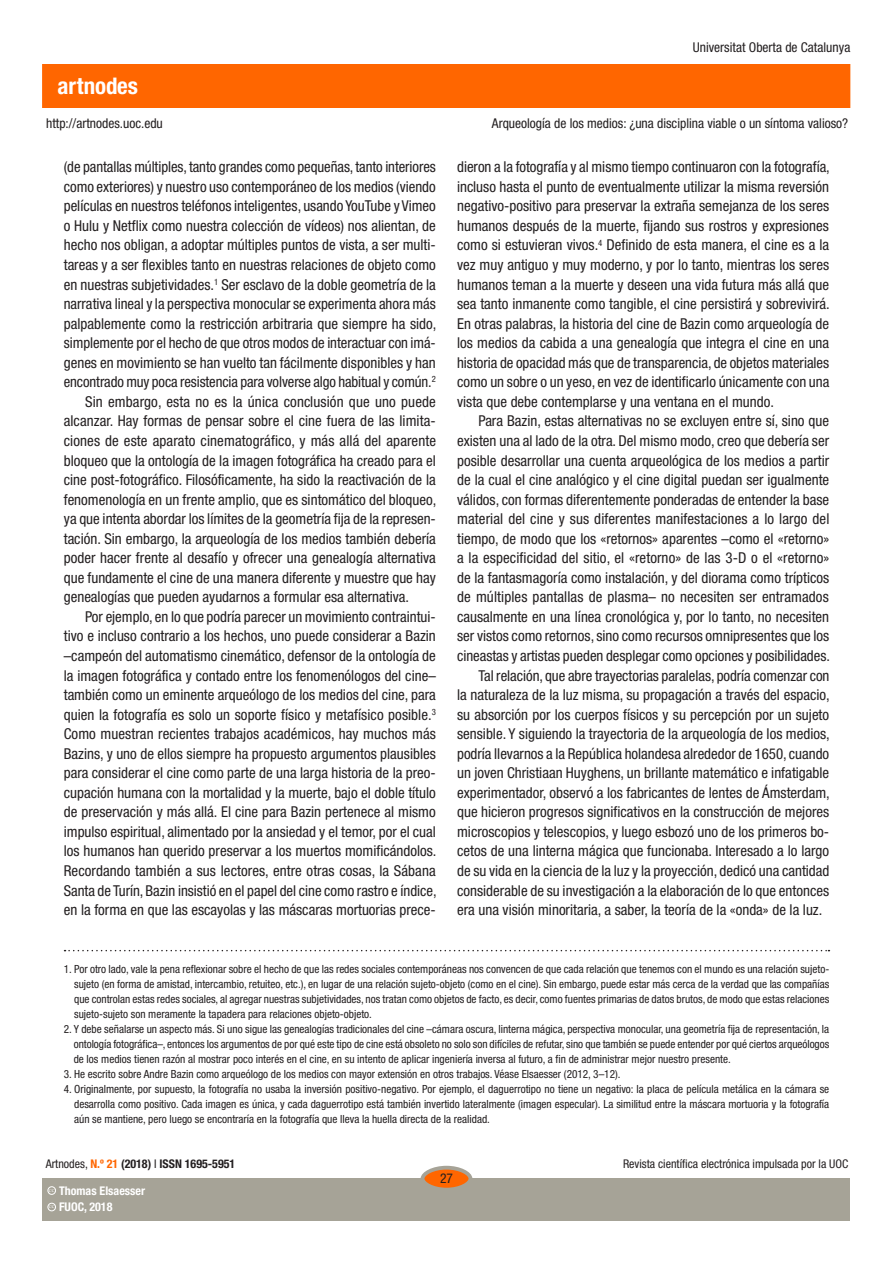
<style>
.page{position:relative;width:893px;height:1263px;background:#fff}
.page>*{position:absolute;margin:0;border:0;box-sizing:border-box;transform-origin:0 0}
.t1{font:700 condensed 22.95px "Helvetica Neue LT Std";color:#fff}
.text_general{font:condensed 15px/19.5px "Helvetica Neue LT Std";color:#231f20;text-align:justify}
.text_general_primerp{font:condensed 15px/19.5px "Helvetica Neue LT Std";letter-spacing:-.005em;color:#231f20;text-align:justify}
.t2{font:condensed 13.5px "Helvetica Neue LT Std";color:#231f20}
.t3{font:condensed 12px "Helvetica Neue LT Std";color:#231f20}
.t4{font:700 condensed 12px "Helvetica Neue LT Std";color:#231f20}
.t5{font:700 condensed 12px "Helvetica Neue LT Std";color:#fff}
._05_NOTASRESTO{font:condensed 11.25px/15px "Helvetica Neue LT Std";color:#231f20;text-align:justify}
._04_NOTAS1{font:condensed 11.25px/15px "Helvetica Neue LT Std";color:#231f20;text-align:justify}
.t6{font:600 3.9px "Adobe Caslon Pro";color:#fff}
.s1{font-weight:400}
.s2{color:#f60}
</style>
<div class="page">
<div style="left:43px;top:65px;width:807px;height:42px;background:#f60"></div>
<div style="left:43px;top:1178px;width:807px;height:42px;background:#a6a397"></div>
<div style="left:422px;top:1168px;width:48px;height:21px;background:#f60;border-radius:50%"></div>
<div style="left:421px;top:1166px;width:51px;height:25px;border:4px solid #a6a397;border-radius:50%"></div>
<div style="left:48px;top:1203px;width:8px;height:8px;border:1px solid #fff;border-radius:50%"></div>
<div style="left:48px;top:1186px;width:8px;height:8px;border:1px solid #fff;border-radius:50%"></div>
<svg style="left:65px;top:950px;width:764px;height:1px"></svg>
<h1 class="t1" style="left:58px;top:72px;width:82px">artnodes</h1>
<p class="t2" style="left:46px;top:115px;width:118px">http://artnodes.uoc.edu</p>
<p class="text_general_primerp" style="left:64px;top:157px;width:374px">(de pantallas múltiples, tanto grandes como pequeñas, tanto interiores como exteriores) y nuestro uso contemporáneo de los medios (viendo películas en nuestros teléfonos inteligentes, usando YouTube y Vimeo o Hulu y Netflix como nuestra colección de vídeos) nos alientan, de hecho nos obligan, a adoptar múltiples puntos de vista, a ser multi&shy;tareas y a ser flexibles tanto en nuestras relaciones de objeto como en nuestras subjetividades.<sup>1</sup> Ser esclavo de la doble geometría de la narrativa lineal y la perspectiva monocular se experimenta ahora más palpablemente como la restricción arbitraria que siempre ha sido, simplemente por el hecho de que otros modos de interactuar con imá&shy;genes en movimiento se han vuelto tan fácilmente disponibles y han encontrado muy poca resistencia para volverse algo habitual y común.<sup>2</sup></p>
<p class="text_general" style="left:64px;top:392px;width:374px;text-indent:21px">Sin embargo, esta no es la única conclusión que uno puede alcanzar. Hay formas de pensar sobre el cine fuera de las limita&shy;ciones de este aparato cinematográfico, y más allá del aparente bloqueo que la ontología de la imagen fotográfica ha creado para el cine post-fotográfico. Filosóficamente, ha sido la reactivación de la fenomenología en un frente amplio, que es sintomático del bloqueo, ya que intenta abordar los límites de la geometría fija de la represen&shy;tación. Sin embargo, la arqueología de los medios también debería poder hacer frente al desafío y ofrecer una genealogía alternativa que fundamente el cine de una manera diferente y muestre que hay genealogías que pueden ayudarnos a formular esa alternativa.</p>
<p class="text_general" style="left:64px;top:607px;width:374px;text-indent:21px">Por ejemplo, en lo que podría parecer un movimiento contraintui&shy;tivo e incluso contrario a los hechos, uno puede considerar a Bazin –campeón del automatismo cinemático, defensor de la ontología de la imagen fotográfica y contado entre los fenomenólogos del cine– también como un eminente arqueólogo de los medios del cine, para quien la fotografía es solo un soporte físico y metafísico posible.<sup>3<br></sup>Como muestran recientes trabajos académicos, hay muchos más Bazins, y uno de ellos siempre ha propuesto argumentos plausibles para considerar el cine como parte de una larga historia de la preo&shy;cupación humana con la mortalidad y la muerte, bajo el doble título de preservación y más allá. El cine para Bazin pertenece al mismo impulso espiritual, alimentado por la ansiedad y el temor, por el cual los humanos han querido preservar a los muertos momificándolos.<br>Recordando también a sus lectores, entre otras cosas, la Sábana Santa de Turín, Bazin insistió en el papel del cine como rastro e índice, en la forma en que las escayolas y las máscaras mortuorias prece-</p>
<p class="t2" style="left:693px;top:40px;width:159px">Universitat Oberta de Catalunya</p>
<p class="t2" style="left:492px;top:115px;width:358px">Arqueología de los medios: ¿una disciplina viable o un síntoma valioso?</p>
<p class="text_general" style="left:457px;top:157px;width:374px">dieron a la fotografía y al mismo tiempo continuaron con la fotografía, incluso hasta el punto de eventualmente utilizar la misma reversión negativo-positivo para preservar la extraña semejanza de los seres humanos después de la muerte, fijando sus rostros y expresiones como si estuvieran vivos.<sup>4</sup> Definido de esta manera, el cine es a la vez muy antiguo y muy moderno, y por lo tanto, mientras los seres humanos teman a la muerte y deseen una vida futura más allá que sea tanto inmanente como tangible, el cine persistirá y sobrevivirá.<br>En otras palabras, la historia del cine de Bazin como arqueología de los medios da cabida a una genealogía que integra el cine en una historia de opacidad más que de transparencia, de objetos materiales como un sobre o un yeso, en vez de identificarlo únicamente con una vista que debe contemplarse y una ventana en el mundo.</p>
<p class="text_general" style="left:457px;top:411px;width:374px;text-indent:21px">Para Bazin, estas alternativas no se excluyen entre sí, sino que existen una al lado de la otra. Del mismo modo, creo que debería ser posible desarrollar una cuenta arqueológica de los medios a partir de la cual el cine analógico y el cine digital puedan ser igualmente válidos, con formas diferentemente ponderadas de entender la base material del cine y sus diferentes manifestaciones a lo largo del tiempo, de modo que los «retornos» aparentes –como el «retorno» a la especificidad del sitio, el «retorno» de las 3-D o el «retorno» de la fantasmagoría como instalación, y del diorama como trípticos de múltiples pantallas de plasma– no necesiten ser entramados causalmente en una línea cronológica y, por lo tanto, no necesiten ser vistos como retornos, sino como recursos omnipresentes que los cineastas y artistas pueden desplegar como opciones y posibilidades.</p>
<p class="text_general" style="left:457px;top:665px;width:374px;text-indent:21px">Tal relación, que abre trayectorias paralelas, podría comenzar con la naturaleza de la luz misma, su propagación a través del espacio, su absorción por los cuerpos físicos y su percepción por un sujeto sensible. Y siguiendo la trayectoria de la arqueología de los medios, podría llevarnos a la República holandesa alrededor de 1650, cuando un joven Christiaan Huyghens, un brillante matemático e infatigable experimentador, observó a los fabricantes de lentes de Ámsterdam, que hicieron progresos significativos en la construcción de mejores microscopios y telescopios, y luego esbozó uno de los primeros bo&shy;cetos de una linterna mágica que funcionaba. Interesado a lo largo de su vida en la ciencia de la luz y la proyección, dedicó una cantidad considerable de su investigación a la elaboración de lo que entonces era una visión minoritaria, a saber, la teoría de la «onda» de la luz.</p>
<p class="_04_NOTAS1" style="left:74px;top:961px;width:757px;text-indent:-10px">1. Por otro lado, vale la pena reflexionar sobre el hecho de que las redes sociales contemporáneas nos convencen de que cada relación que tenemos con el mundo es una relación sujeto&shy;sujeto (en forma de amistad, intercambio, retuiteo, etc.), en lugar de una relación sujeto-objeto (como en el cine). Sin embargo, puede estar más cerca de la verdad que las compañías que controlan estas redes sociales, al agregar nuestras subjetividades, nos tratan como objetos de facto, es decir, como fuentes primarias de datos brutos, de modo que estas relaciones sujeto-sujeto son meramente la tapadera para relaciones objeto-objeto.</p>
<p class="_05_NOTASRESTO" style="left:74px;top:1021px;width:757px;text-indent:-10px">2. Y debe señalarse un aspecto más. Si uno sigue las genealogías tradicionales del cine –cámara oscura, linterna mágica, perspectiva monocular, una geometría fija de representación, la ontología fotográfica–, entonces los argumentos de por qué este tipo de cine está obsoleto no solo son difíciles de refutar, sino que también se puede entender por qué ciertos arqueólogos de los medios tienen razón al mostrar poco interés en el cine, en su intento de aplicar ingeniería inversa al futuro, a fin de administrar mejor nuestro presente.</p>
<p class="_05_NOTASRESTO" style="left:64px;top:1066px;width:558px">3. He escrito sobre Andre Bazin como arqueólogo de los medios con mayor extensión en otros trabajos. Véase Elsaesser (2012, 3–12).</p>
<p class="_05_NOTASRESTO" style="left:74px;top:1081px;width:757px;text-indent:-10px">4. Originalmente, por supuesto, la fotografía no usaba la inversión positivo-negativo. Por ejemplo, el daguerrotipo no tiene un negativo: la placa de película metálica en la cámara se desarrolla como positivo. Cada imagen es única, y cada daguerrotipo está también invertido lateralmente (imagen especular). La similitud entre la máscara mortuoria y la fotografía aún se mantiene, pero luego se encontraría en la fotografía que lleva la huella directa de la realidad.</p>
<p class="t4" style="left:46px;top:1157px;width:191px"><span class="s1">Artnodes,</span> <span class="s2">N.º 21</span> (2018) <span class="s1">I</span> ISSN 1695-5951</p>
<p class="t6" style="left:49px;top:1205px;width:7px">CC</p>
<p class="t5" style="left:59px;top:1200px;width:55px">FUOC, 2018</p>
<p class="t5" style="left:59px;top:1183px;width:88px">Thomas Elsaesser</p>
<p class="t6" style="left:49px;top:1188px;width:7px">CC</p>
<p class="t2" style="left:440px;top:1171px;width:14px">27</p>
<p class="t3" style="left:623px;top:1157px;width:227px">Revista científica electrónica impulsada por la UOC</p>
</div>
